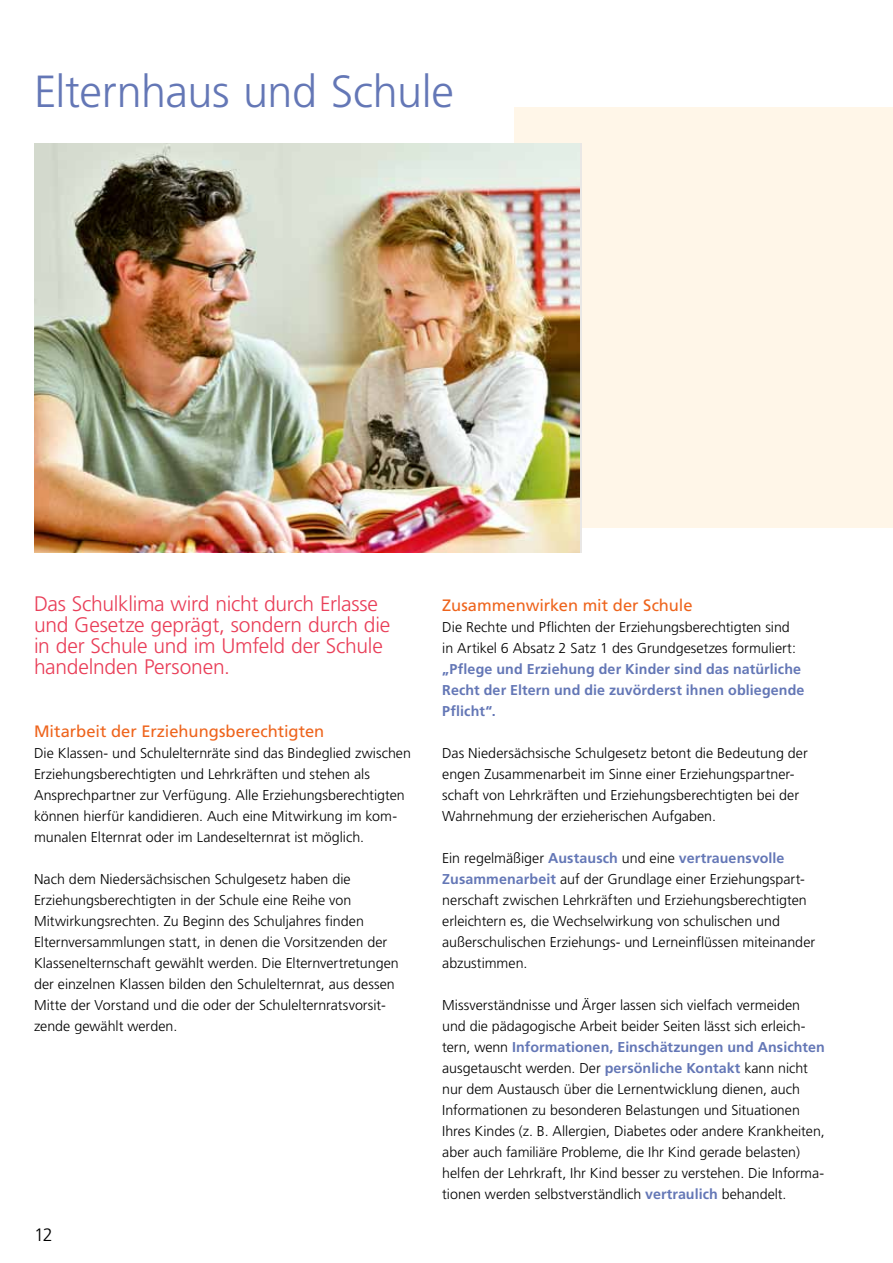
<style>
.page{position:relative;width:893px;height:1263px;background:#fff}
.page>*{position:absolute;margin:0;border:0;box-sizing:border-box;transform-origin:0 0}
.t1{font:300 45px "Frutiger";letter-spacing:-.01em;color:#6477b6}
.t2{font:300 21px/21px "Frutiger";letter-spacing:-.01em;color:#e93e58}
.t3{font:300 18px "Frutiger";color:#000}
.t4{font:16.5px "Frutiger";color:#ee641c}
.t5{font:300 14.25px/21px "Frutiger";color:#000}
.t6{font:700 14.25px/21px "Frutiger";letter-spacing:.01em;color:#6477b6}
.s1{font-weight:700;color:#6477b6}
</style>
<div class="page">
<div style="left:514px;top:107px;width:379px;height:420px;background:#fff6e8"></div>
<img style="left:34px;top:144px;width:546px;height:409px">
<h1 class="t1" style="left:34px;top:66px;width:422px">Elternhaus und Schule</h1>
<h2 class="t2" style="left:34px;top:594px;width:358px">Das Schulklima wird nicht durch Erlasse und Gesetze geprägt, sondern durch die in der Schule und im Umfeld der Schule handelnden Personen.</h2>
<p class="t4" style="left:34px;top:722px;width:292px">Mitarbeit der Erziehungsberechtigten</p>
<p class="t5" style="left:34px;top:743px;width:378px">Die Klassen- und Schulelternräte sind das Bindeglied zwischen Erziehungsberechtigten und Lehrkräften und stehen als Ansprechpartner zur Verfügung. Alle Erziehungsberechtigten können hierfür kandidieren. Auch eine Mitwirkung im kom&shy;munalen Elternrat oder im Landeselternrat ist möglich.</p>
<p class="t5" style="left:34px;top:869px;width:366px">Nach dem Niedersächsischen Schulgesetz haben die Erziehungsberechtigten in der Schule eine Reihe von Mitwirkungsrechten. Zu Beginn des Schuljahres finden Elternversammlungen statt, in denen die Vorsitzenden der Klassenelternschaft gewählt werden. Die Elternvertretungen der einzelnen Klassen bilden den Schulelternrat, aus dessen Mitte der Vorstand und die oder der Schulelternratsvorsit&shy;zende gewählt werden.</p>
<p class="t3" style="left:34px;top:1225px;width:20px">12</p>
<p class="t4" style="left:442px;top:596px;width:252px">Zusammenwirken mit der Schule</p>
<p class="t5" style="left:442px;top:617px;width:355px">Die Rechte und Pflichten der Erziehungsberechtigten sind in Artikel 6 Absatz 2 Satz 1 des Grundgesetzes formuliert:</p>
<p class="t6" style="left:442px;top:659px;width:364px">„Pflege und Erziehung der Kinder sind das natürliche<br>Recht der Eltern und die zuvörderst ihnen obliegende<br>Pflicht“.</p>
<p class="t5" style="left:442px;top:743px;width:367px">Das Niedersächsische Schulgesetz betont die Bedeutung der engen Zusammenarbeit im Sinne einer Erziehungspartner&shy;schaft von Lehrkräften und Erziehungsberechtigten bei der Wahrnehmung der erzieherischen Aufgaben.</p>
<p class="t5" style="left:442px;top:848px;width:374px">Ein regelmäßiger <span class="s1">Austausch</span> und eine <span class="s1">vertrauensvolle Zusammenarbeit</span> auf der Grundlage einer Erziehungspart&shy;nerschaft zwischen Lehrkräften und Erziehungsberechtigten erleichtern es, die Wechselwirkung von schulischen und außerschulischen Erziehungs- und Lerneinflüssen miteinander abzustimmen.</p>
<p class="t5" style="left:442px;top:995px;width:384px">Missverständnisse und Ärger lassen sich vielfach vermeiden und die pädagogische Arbeit beider Seiten lässt sich erleich&shy;tern, wenn <span class="s1">Informationen, Einschätzungen und Ansichten </span>ausgetauscht werden. Der <span class="s1">persönliche Kontakt</span> kann nicht nur dem Austausch über die Lernentwicklung dienen, auch Informationen zu besonderen Belastungen und Situationen Ihres Kindes (z. B. Allergien, Diabetes oder andere Krankheiten, aber auch familiäre Probleme, die Ihr Kind gerade belasten) helfen der Lehrkraft, Ihr Kind besser zu verstehen. Die Informa&shy;tionen werden selbstverständlich <span class="s1">vertraulich</span> behandelt.</p>
</div>
